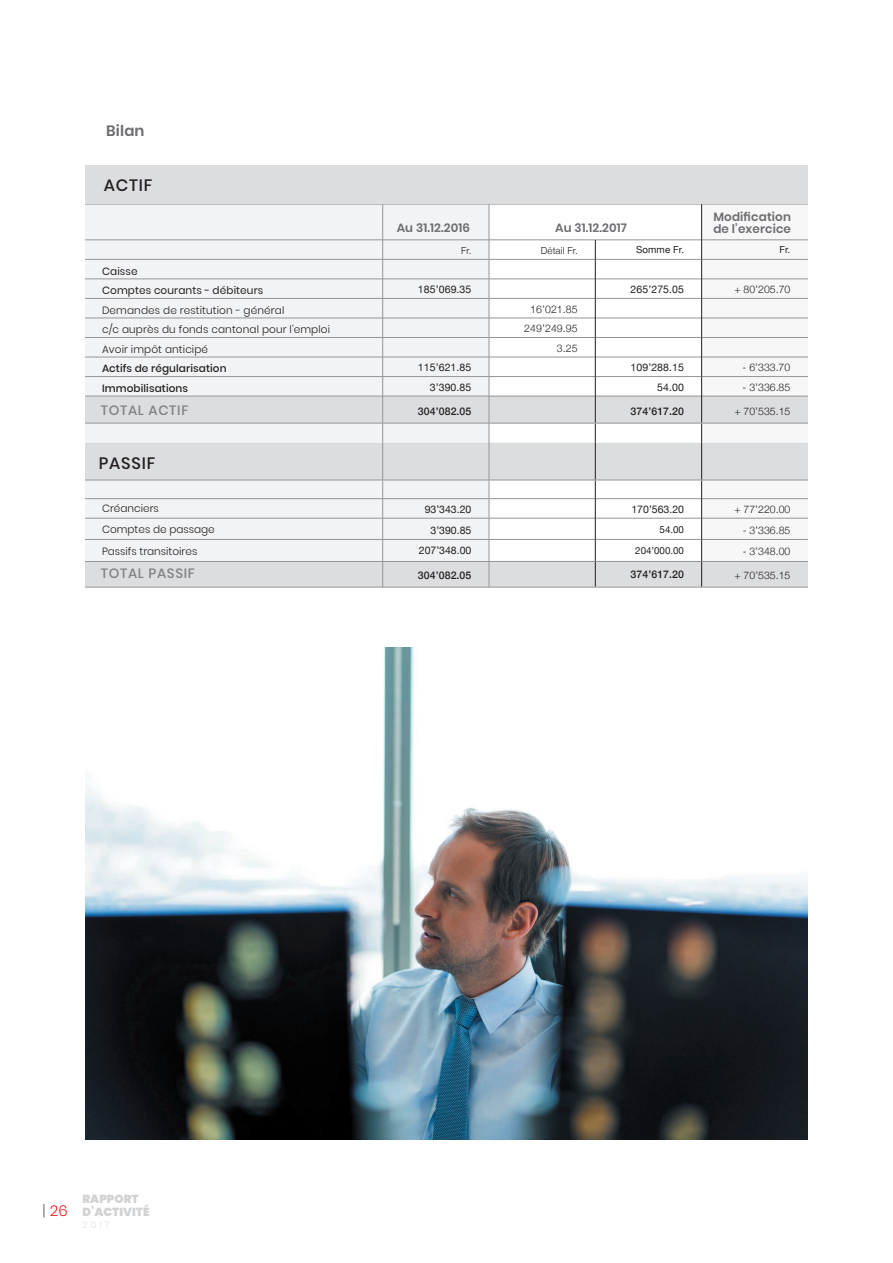
<style>
.page{position:relative;width:893px;height:1263px;background:#fff}
.page>*{position:absolute;margin:0;border:0;box-sizing:border-box;transform-origin:0 0}
.t1{font:500 16.5px "Poppins";letter-spacing:.05em;color:#231f20}
.t2{font:600 15px "Poppins";letter-spacing:.01em;color:#6c6d70}
.t3{font:300 15px "Poppins";color:#ee1d23}
.t4{font:500 13.5px "Poppins";letter-spacing:.05em;color:#808285}
.t5{font:600 12px/12px "Poppins";letter-spacing:.01em;color:#6c6d70}
.t6{font:900 11.7px/12.6px "Poppins";color:#d1d2d4}
.t7{font:300 10.5px "Poppins";letter-spacing:.01em;color:#231f20}
.t8{font:300 10.5px "Helvetica Neue";color:#231f20}
.t9{font:10.5px "Helvetica Neue";letter-spacing:.01em;color:#231f20}
.t10{font:500 10.5px "Helvetica Neue";letter-spacing:.01em;color:#231f20}
.t11{font:500 10.5px "Poppins";letter-spacing:.01em;color:#231f20}
.t12{font:10.5px/19.5px "Poppins";letter-spacing:.01em;color:#231f20}
.t13{font:9.75px "Helvetica Neue";color:#231f20}
.t14{font:300 9.75px "Helvetica Neue";letter-spacing:.01em;color:#231f20}
.t15{font:200 8.85px "Poppins";color:#d1d2d4}
.s1{color:#6c6d70}
</style>
<div class="page">
<div style="left:85px;top:205px;width:297px;height:191px;background:#f2f3f4"></div>
<svg style="left:490px;top:239px;width:211px;height:157px"></svg>
<svg style="left:85px;top:397px;width:616px;height:190px"></svg>
<hr style="left:85px;top:204px;width:298px;height:1px;background:#939598">
<hr style="left:489px;top:204px;width:106px;height:1px;background:#939598">
<hr style="left:595px;top:204px;width:107px;height:1px;background:#939598">
<hr style="left:85px;top:240px;width:297px;height:1px;background:#939598">
<hr style="left:489px;top:240px;width:106px;height:1px;background:#939598">
<hr style="left:595px;top:240px;width:106px;height:1px;background:#939598">
<hr style="left:85px;top:259px;width:297px;height:1px;background:#939598">
<hr style="left:489px;top:259px;width:106px;height:1px;background:#939598">
<hr style="left:595px;top:259px;width:106px;height:1px;background:#939598">
<hr style="left:85px;top:279px;width:297px;height:1px;background:#939598">
<hr style="left:489px;top:279px;width:106px;height:1px;background:#939598">
<hr style="left:595px;top:279px;width:106px;height:1px;background:#939598">
<hr style="left:85px;top:298px;width:297px;height:1px;background:#939598">
<hr style="left:489px;top:298px;width:106px;height:1px;background:#939598">
<hr style="left:595px;top:298px;width:106px;height:1px;background:#939598">
<hr style="left:85px;top:318px;width:297px;height:1px;background:#939598">
<hr style="left:489px;top:318px;width:106px;height:1px;background:#939598">
<hr style="left:595px;top:318px;width:106px;height:1px;background:#939598">
<hr style="left:85px;top:337px;width:297px;height:1px;background:#939598">
<hr style="left:489px;top:337px;width:106px;height:1px;background:#939598">
<hr style="left:595px;top:337px;width:106px;height:1px;background:#939598">
<hr style="left:85px;top:357px;width:297px;height:1px;background:#939598">
<hr style="left:489px;top:357px;width:106px;height:1px;background:#939598">
<hr style="left:595px;top:357px;width:106px;height:1px;background:#939598">
<hr style="left:85px;top:376px;width:297px;height:1px;background:#939598">
<hr style="left:489px;top:376px;width:106px;height:1px;background:#939598">
<hr style="left:595px;top:376px;width:106px;height:1px;background:#939598">
<hr style="left:85px;top:396px;width:297px;height:1px;background:#939598">
<hr style="left:489px;top:396px;width:106px;height:1px;background:#939598">
<hr style="left:595px;top:396px;width:106px;height:1px;background:#939598">
<hr style="left:85px;top:498px;width:297px;height:1px;background:#939598">
<hr style="left:489px;top:498px;width:106px;height:1px;background:#939598">
<hr style="left:595px;top:498px;width:106px;height:1px;background:#939598">
<hr style="left:85px;top:518px;width:297px;height:1px;background:#939598">
<hr style="left:489px;top:518px;width:106px;height:1px;background:#939598">
<hr style="left:595px;top:518px;width:106px;height:1px;background:#939598">
<hr style="left:85px;top:539px;width:297px;height:1px;background:#939598">
<hr style="left:489px;top:539px;width:106px;height:1px;background:#939598">
<hr style="left:595px;top:539px;width:106px;height:1px;background:#939598">
<svg style="left:595px;top:240px;width:1px;height:203px"></svg>
<hr style="left:595px;top:443px;width:1px;height:37px;background:#231f20">
<hr style="left:85px;top:423px;width:298px;height:1px;background:#939598">
<hr style="left:489px;top:423px;width:106px;height:1px;background:#939598">
<hr style="left:595px;top:423px;width:107px;height:1px;background:#939598">
<hr style="left:85px;top:480px;width:298px;height:1px;background:#939598">
<hr style="left:489px;top:480px;width:106px;height:1px;background:#939598">
<hr style="left:595px;top:480px;width:107px;height:1px;background:#939598">
<hr style="left:85px;top:561px;width:298px;height:1px;background:#939598">
<hr style="left:489px;top:561px;width:106px;height:1px;background:#939598">
<hr style="left:595px;top:561px;width:107px;height:1px;background:#939598">
<svg style="left:382px;top:204px;width:108px;height:383px"></svg>
<svg style="left:595px;top:481px;width:1px;height:106px"></svg>
<svg style="left:701px;top:204px;width:107px;height:383px"></svg>
<hr style="left:85px;top:587px;width:298px;height:1px;background:#939598">
<hr style="left:383px;top:587px;width:106px;height:1px;background:#939598">
<hr style="left:489px;top:587px;width:106px;height:1px;background:#939598">
<hr style="left:595px;top:587px;width:107px;height:1px;background:#939598">
<hr style="left:702px;top:587px;width:106px;height:1px;background:#939598">
<div style="left:85px;top:166px;width:723px;height:38px;background:#dcdddf"></div>
<img style="left:85px;top:647px;width:723px;height:493px">
<h2 class="t2" style="left:106px;top:122px;width:40px">Bilan</h2>
<h1 class="t1" style="left:104px;top:175px;width:50px">ACTIF</h1>
<p class="t12" style="left:102px;top:261px;width:163px">Caisse<br>Comptes courants - débiteurs</p>
<p class="t5" style="left:397px;top:222px;width:75px">Au 31.12.2016</p>
<p class="t5" style="left:555px;top:222px;width:73px">Au 31.12.2017</p>
<p class="t5" style="left:713px;top:210px;width:79px">Modification de l’exercice</p>
<p class="t14" style="left:461px;top:242px;width:12px">Fr.</p>
<p class="t14" style="left:541px;top:242px;width:39px">Détail Fr.</p>
<p class="t13" style="left:636px;top:243px;width:49px">Somme Fr.</p>
<p class="t13" style="left:779px;top:243px;width:12px">Fr.</p>
<p class="t9" style="left:418px;top:282px;width:55px">185’069.35</p>
<p class="t9" style="left:630px;top:282px;width:55px">265’275.05</p>
<p class="t8" style="left:734px;top:281px;width:57px">+ 80’205.70</p>
<p class="t7" style="left:102px;top:304px;width:184px">Demandes de restitution - général</p>
<p class="t8" style="left:530px;top:301px;width:49px">16’021.85</p>
<p class="t7" style="left:102px;top:323px;width:230px">c/c auprès du fonds cantonal pour l'emploi</p>
<p class="t8" style="left:524px;top:320px;width:55px">249’249.95</p>
<p class="t7" style="left:102px;top:343px;width:108px">Avoir impôt anticipé</p>
<p class="t8" style="left:557px;top:340px;width:22px">3.25</p>
<p class="t11" style="left:102px;top:363px;width:126px">Actifs de régularisation</p>
<p class="t9" style="left:418px;top:360px;width:55px">115’621.85</p>
<p class="t9" style="left:630px;top:360px;width:55px">109’288.15</p>
<p class="t8" style="left:743px;top:359px;width:49px">- 6’333.70</p>
<p class="t11" style="left:102px;top:382px;width:88px">Immobilisations</p>
<p class="t9" style="left:430px;top:379px;width:43px">3’390.85</p>
<p class="t9" style="left:657px;top:379px;width:28px">54.00</p>
<p class="t8" style="left:743px;top:379px;width:49px">- 3’336.85</p>
<p class="t4" style="left:101px;top:402px;width:89px">TOTAL ACTIF</p>
<p class="t10" style="left:418px;top:403px;width:55px">304’082.05</p>
<p class="t10" style="left:630px;top:403px;width:55px">374’617.20</p>
<p class="t8" style="left:734px;top:403px;width:57px">+ 70’535.15</p>
<h1 class="t1" style="left:99px;top:453px;width:58px">PASSIF</h1>
<p class="t7" style="left:102px;top:503px;width:58px">Créanciers</p>
<p class="t9" style="left:425px;top:502px;width:48px">93’343.20</p>
<p class="t9" style="left:631px;top:502px;width:54px">170’563.20</p>
<p class="t8" style="left:734px;top:501px;width:57px">+ 77’220.00</p>
<p class="t7" style="left:102px;top:524px;width:114px">Comptes de passage</p>
<p class="t9" style="left:431px;top:523px;width:42px">3’390.85</p>
<p class="t13" style="left:660px;top:523px;width:26px">54.00</p>
<p class="t8" style="left:743px;top:522px;width:49px">- 3’336.85</p>
<p class="t7" style="left:102px;top:545px;width:97px">Passifs transitoires</p>
<p class="t9" style="left:419px;top:542px;width:54px">207’348.00</p>
<p class="t13" style="left:635px;top:544px;width:50px">204’000.00</p>
<p class="t8" style="left:743px;top:543px;width:49px">- 3’348.00</p>
<p class="t4" style="left:101px;top:566px;width:96px">TOTAL PASSIF</p>
<p class="t10" style="left:418px;top:566px;width:55px">304’082.05</p>
<p class="t10" style="left:631px;top:566px;width:55px">374’617.20</p>
<p class="t8" style="left:734px;top:567px;width:57px">+ 70’535.15</p>
<h2 class="t3" style="left:43px;top:1202px;width:27px"><span class="s1">|</span> 26</h2>
<p class="t6" style="left:82px;top:1192px;width:69px">RAPPORT<br>D’ACTIVITÉ</p>
<p class="t15" style="left:82px;top:1220px;width:28px">2017</p>
</div>
